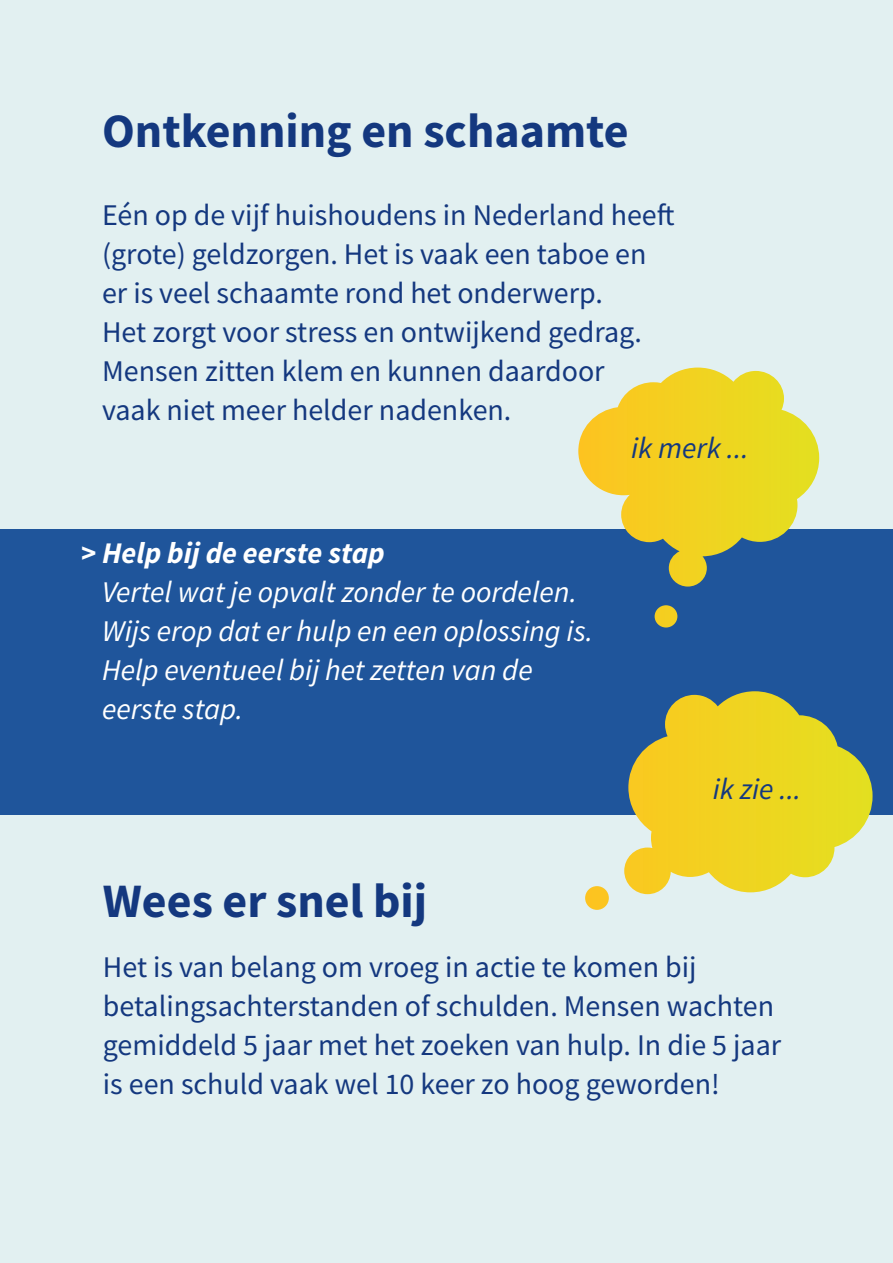
<style>
.page{position:relative;width:893px;height:1263px;background:#e2f0f1}
.page>*{position:absolute;margin:0;border:0;box-sizing:border-box;transform-origin:0 0}
.t1{font:700 48px "Source Sans Pro";color:#14387f}
.t2{font:30px/39px "Source Sans Pro";color:#14387f}
.t3{font:italic 30px/39px "Source Sans Pro";color:#fff}
.t4{font:italic 700 30px "Source Sans Pro";color:#fff}
.t5{font:italic 30px "Source Sans Pro";color:#14387f}
</style>
<div class="page">
<div style="left:0;top:529px;width:893px;height:286px;background:#1f559b"></div>
<svg style="left:578px;top:368px;width:241px;height:259px"></svg>
<svg style="left:585px;top:691px;width:288px;height:219px"></svg>
<h1 class="t1" style="left:102px;top:99px;width:528px">Ontkenning en schaamte</h1>
<p class="t2" style="left:102px;top:195px;width:574px">Eén op de vijf huishoudens in Nederland heeft (grote) geldzorgen. Het is vaak een taboe en er is veel schaamte rond het onderwerp.<br>Het zorgt voor stress en ontwijkend gedrag.<br>Mensen zitten klem en kunnen daardoor<br>vaak niet meer helder nadenken.</p>
<p class="t4" style="left:81px;top:533px;width:306px">&gt; Help bij de eerste stap</p>
<p class="t3" style="left:102px;top:572px;width:492px">Vertel wat je opvalt zonder te oordelen.<br>Wijs erop dat er hulp en een oplossing is.<br>Help eventueel bij het zetten van de eerste stap.</p>
<p class="t5" style="left:631px;top:429px;width:119px">ik merk ...</p>
<p class="t5" style="left:713px;top:770px;width:90px">ik zie ...</p>
<h1 class="t1" style="left:103px;top:868px;width:326px">Wees er snel bij</h1>
<p class="t2" style="left:103px;top:947px;width:680px">Het is van belang om vroeg in actie te komen bij betalingsachterstanden of schulden. Mensen wachten gemiddeld 5 jaar met het zoeken van hulp. In die 5 jaar is een schuld vaak wel 10 keer zo hoog geworden!</p>
</div>
